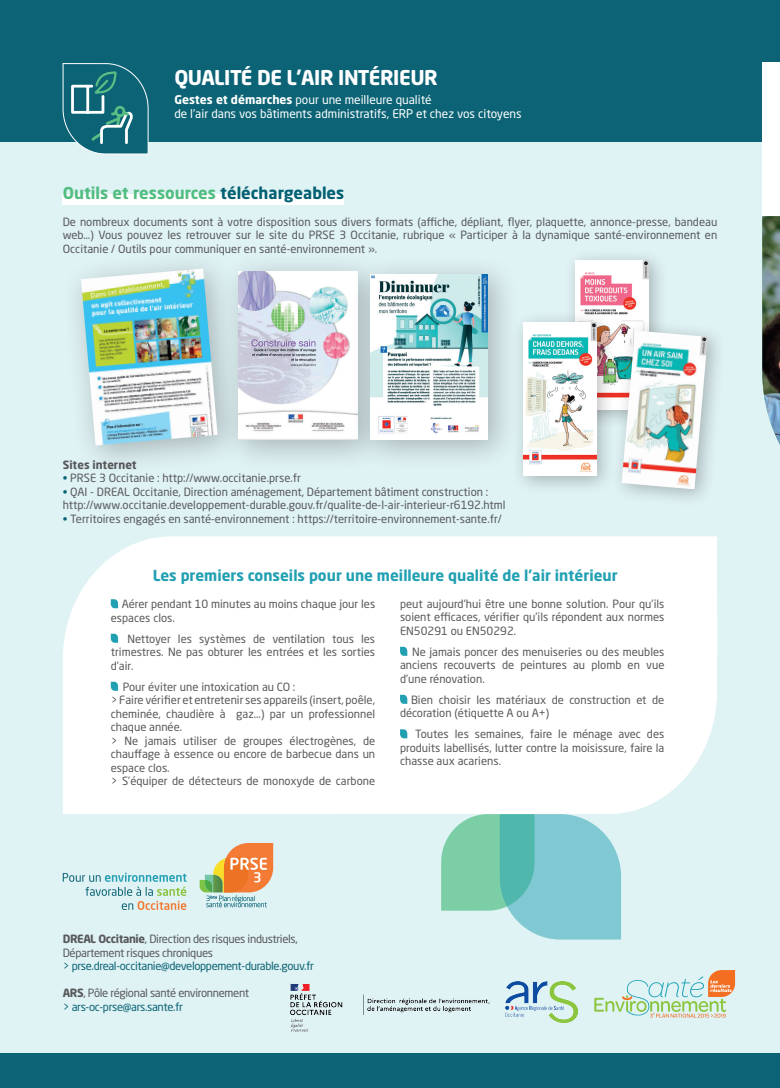
<style>
.page{position:relative;width:780px;height:1088px;background:#0b6375}
.page>*{position:absolute;margin:0;border:0;box-sizing:border-box;transform-origin:0 0}
.t1{font:700 20.12px "Neo Sans Pro";letter-spacing:-.02em;color:#fff}
.t2{font:700 16.25px "Neo Sans Pro";color:#52bd81}
.t3{font:700 15px "Neo Sans Pro";color:#22a0b3}
.t4{font:11.88px/13.8px "Neo Sans Pro";color:#fff}
.t5{font:11.25px/13.5px "Neo Sans Pro";color:#57585a;text-align:justify}
.t6{font:11.25px/13.5px "Neo Sans Pro";letter-spacing:-.03em;color:#57585a}
.t7{font:11.25px "Neo Sans Pro";letter-spacing:-.03em;color:#0b6375}
.t8{font:700 11.25px "Neo Sans Pro";color:#57585a}
.s1{font-weight:700}
.s2{color:#026073}
.s3{color:#0b6375}
</style>
<div class="page">
<div style="left:0;top:142px;width:780px;height:910px;background:#dff2f4"></div>
<div style="left:762px;top:63px;width:18px;height:153px;background:#fff"></div>
<img style="left:762px;top:216px;width:18px;height:229px">
<div style="left:63px;top:536px;width:654px;height:278px;background:#fff"></div>
<div style="left:63px;top:194px;width:281px;height:11px;background:#fff"></div>
<svg style="left:441px;top:814px;width:180px;height:125px"></svg>
<svg style="left:62px;top:63px;width:87px;height:92px;background:#317d89"></svg>
<div style="left:61px;top:248px;width:189px;height:230px;background:#231f20;opacity:.3"></div>
<img style="left:81px;top:268px;width:136px;height:177px">
<div style="left:218px;top:251px;width:172px;height:221px;background:#231f20;opacity:.3"></div>
<img style="left:239px;top:272px;width:111px;height:168px">
<div style="left:350px;top:254px;width:170px;height:218px;background:#231f20;opacity:.3"></div>
<img style="left:370px;top:274px;width:118px;height:166px">
<div style="left:563px;top:248px;width:105px;height:181px;background:#231f20;opacity:.3"></div>
<img style="left:576px;top:260px;width:73px;height:59px">
<div style="left:511px;top:310px;width:105px;height:185px;background:#231f20;opacity:.3"></div>
<img style="left:523px;top:322px;width:73px;height:154px">
<div style="left:610px;top:319px;width:116px;height:189px;background:#231f20;opacity:.3"></div>
<img style="left:621px;top:330px;width:86px;height:159px">
<svg style="left:111px;top:599px;width:7px;height:9px"></svg>
<svg style="left:111px;top:634px;width:7px;height:9px"></svg>
<svg style="left:111px;top:682px;width:7px;height:9px"></svg>
<svg style="left:400px;top:647px;width:7px;height:9px"></svg>
<svg style="left:400px;top:695px;width:7px;height:9px"></svg>
<svg style="left:400px;top:729px;width:7px;height:9px"></svg>
<svg style="left:200px;top:843px;width:73px;height:64px"></svg>
<svg style="left:63px;top:873px;width:124px;height:37px"></svg>
<svg style="left:594px;top:970px;width:141px;height:47px"></svg>
<img style="left:506px;top:982px;width:71px;height:41px">
<img style="left:290px;top:984px;width:200px;height:48px">
<h1 class="t1" style="left:174px;top:65px;width:265px">QUALITÉ DE L’AIR INTÉRIEUR</h1>
<p class="t4" style="left:174px;top:93px;width:349px"><span class="s1">Gestes et démarches</span> pour une meilleure qualité<br>de l’air dans vos bâtiments administratifs, ERP et chez vos citoyens</p>
<h2 class="t2" style="left:63px;top:182px;width:283px">Outils et ressources <span class="s2">téléchargeables</span></h2>
<p class="t5" style="left:63px;top:215px;width:656px">De nombreux documents sont à votre disposition sous divers formats (affiche, dépliant, flyer, plaquette, annonce-presse, bandeau web…) Vous pouvez les retrouver sur le site du PRSE 3 Occitanie, rubrique « Participer à la dynamique santé-environnement en Occitanie / Outils pour communiquer en santé-environnement ».</p>
<p class="t8" style="left:63px;top:457px;width:75px">Sites internet</p>
<p class="t5" style="left:63px;top:471px;width:240px"><span class="s3">•</span> PRSE 3 Occitanie : http://www.occitanie.prse.fr</p>
<p class="t5" style="left:63px;top:485px;width:444px"><span class="s3">•</span> QAI - DREAL Occitanie, Direction aménagement, Département bâtiment construction : http://www.occitanie.developpement-durable.gouv.fr/qualite-de-l-air-interieur-r6192.html</p>
<p class="t5" style="left:63px;top:512px;width:440px"><span class="s3">•</span> Territoires engagés en santé-environnement : https://territoire-environnement-sante.fr/</p>
<h3 class="t3" style="left:153px;top:565px;width:466px">Les premiers conseils pour une meilleure qualité de l’air intérieur</h3>
<p class="t5" style="left:111px;top:597px;width:266px;text-indent:11px">Aérer pendant 10 minutes au moins chaque jour les espaces clos.</p>
<p class="t5" style="left:111px;top:632px;width:266px;text-indent:17px">Nettoyer les systèmes de ventilation tous les trimestres. Ne pas obturer les entrées et les sorties d’air.</p>
<p class="t5" style="left:111px;top:680px;width:266px;text-align:left;text-indent:12px">Pour éviter une intoxication au CO :<br>&gt; Faire vérifier et entretenir ses appareils (insert, poêle, cheminée, chaudière à gaz...) par un professionnel chaque année.<br>&gt; Ne jamais utiliser de groupes électrogènes, de chauffage à essence ou encore de barbecue dans un espace clos.<br>&gt; S’équiper de détecteurs de monoxyde de carbone</p>
<p class="t5" style="left:400px;top:597px;width:266px">peut aujourd’hui être une bonne solution. Pour qu’ils soient efficaces, vérifier qu’ils répondent aux normes EN50291 ou EN50292.</p>
<p class="t5" style="left:400px;top:645px;width:266px;text-indent:12px">Ne jamais poncer des menuiseries ou des meubles anciens recouverts de peintures au plomb en vue d’une rénovation.</p>
<p class="t5" style="left:400px;top:693px;width:266px;text-indent:11px">Bien choisir les matériaux de construction et de décoration (étiquette A ou A+)</p>
<p class="t5" style="left:400px;top:727px;width:266px;text-indent:15px">Toutes les semaines, faire le ménage avec des produits labellisés, lutter contre la moisissure, faire la chasse aux acariens.</p>
<p class="t6" style="left:63px;top:932px;width:237px"><span class="s1">DREAL Occitanie</span>, Direction des risques industriels,<br>Département risques chroniques</p>
<p class="t7" style="left:63px;top:959px;width:253px">&gt; prse.dreal-occitanie@developpement-durable.gouv.fr</p>
<p class="t6" style="left:63px;top:986px;width:188px"><span class="s1">ARS</span>, Pôle régional santé environnement <span class="s3">&gt; ars-oc-prse@ars.sante.fr</span></p>
</div>
